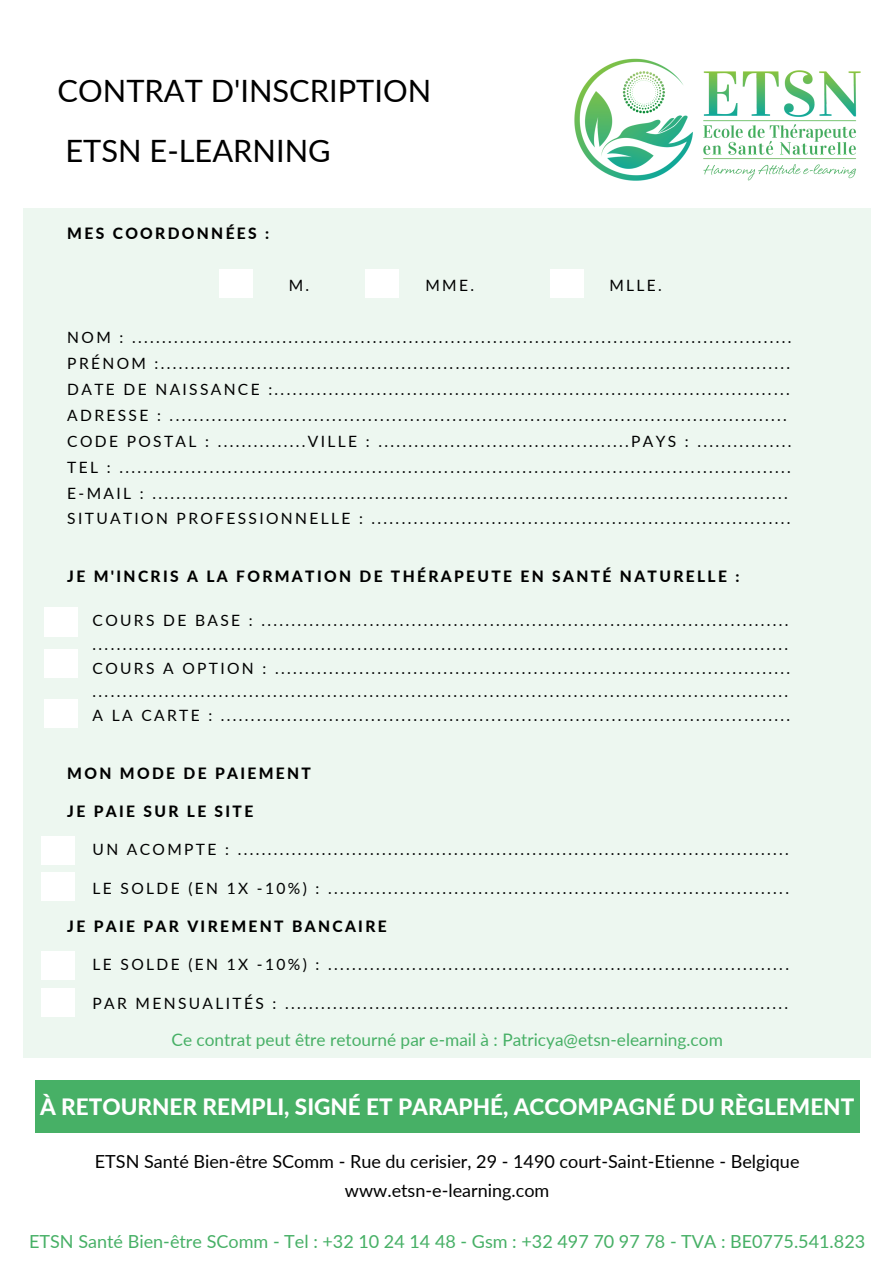
<style>
.page{position:relative;width:894px;height:1264px;background:#fff}
.page>*{position:absolute;margin:0;border:0;box-sizing:border-box;transform-origin:0 0}
.t1{font:30.75px/59.7px "Lato";color:#000}
.t2{font:800 22.5px "Lato";color:#fff}
.t3{font:18px "Lato";color:#000}
.t4{font:18px "Lato";color:#47b066}
.t5{font:17.25px "Lato";color:#47b066}
.t6{font:15.6px "Lato";letter-spacing:.15em;color:#000}
.t7{font:800 15.6px "Lato";letter-spacing:.15em;color:#000}
</style>
<div class="page">
<div style="left:24px;top:208px;width:846px;height:849px;background:#edf7f0"></div>
<div style="left:35px;top:1079px;width:824px;height:53px;background:#47b066"></div>
<img style="left:574px;top:58px;width:287px;height:123px">
<div style="left:219px;top:269px;width:33px;height:28px;background:#fff"></div>
<div style="left:364px;top:269px;width:34px;height:28px;background:#fff"></div>
<div style="left:549px;top:269px;width:34px;height:28px;background:#fff"></div>
<div style="left:44px;top:608px;width:34px;height:28px;background:#fff"></div>
<div style="left:44px;top:649px;width:34px;height:28px;background:#fff"></div>
<div style="left:44px;top:699px;width:34px;height:28px;background:#fff"></div>
<div style="left:41px;top:836px;width:34px;height:28px;background:#fff"></div>
<div style="left:41px;top:872px;width:34px;height:28px;background:#fff"></div>
<div style="left:41px;top:951px;width:34px;height:28px;background:#fff"></div>
<div style="left:41px;top:988px;width:34px;height:28px;background:#fff"></div>
<p class="t1" style="left:58px;top:60px;width:375px">CONTRAT D'INSCRIPTION<br>ETSN E-LEARNING</p>
<p class="t7" style="left:67px;top:224px;width:203px">MES COORDONNÉES :</p>
<p class="t6" style="left:289px;top:276px;width:22px">M.</p>
<p class="t6" style="left:425px;top:276px;width:50px">MME.</p>
<p class="t6" style="left:609px;top:276px;width:54px">MLLE.</p>
<p class="t6" style="left:67px;top:328px;width:725px">NOM : ..............................................................................................................</p>
<p class="t6" style="left:67px;top:353px;width:724px">PRÉNOM :.........................................................................................................</p>
<p class="t6" style="left:67px;top:379px;width:723px">DATE DE NAISSANCE :......................................................................................</p>
<p class="t6" style="left:67px;top:405px;width:721px">ADRESSE : .......................................................................................................</p>
<p class="t6" style="left:67px;top:431px;width:725px">CODE POSTAL : ...............VILLE : ..........................................PAYS : ................</p>
<p class="t6" style="left:67px;top:457px;width:725px">TEL : ................................................................................................................</p>
<p class="t6" style="left:67px;top:483px;width:721px">E-MAIL : ..........................................................................................................</p>
<p class="t6" style="left:67px;top:509px;width:724px">SITUATION PROFESSIONNELLE : ......................................................................</p>
<p class="t7" style="left:67px;top:567px;width:673px">JE M'INCRIS A LA FORMATION DE THÉRAPEUTE EN SANTÉ NATURELLE :</p>
<p class="t6" style="left:93px;top:611px;width:697px">COURS DE BASE : ........................................................................................</p>
<p class="t6" style="left:93px;top:634px;width:696px">....................................................................................................................</p>
<p class="t6" style="left:93px;top:658px;width:698px">COURS A OPTION : ......................................................................................</p>
<p class="t6" style="left:93px;top:682px;width:696px">....................................................................................................................</p>
<p class="t6" style="left:93px;top:705px;width:698px">A LA CARTE : ...............................................................................................</p>
<p class="t7" style="left:67px;top:763px;width:245px">MON MODE DE PAIEMENT</p>
<p class="t7" style="left:67px;top:801px;width:187px">JE PAIE SUR LE SITE</p>
<p class="t6" style="left:93px;top:839px;width:697px">UN ACOMPTE : ............................................................................................</p>
<p class="t6" style="left:93px;top:878px;width:697px">LE SOLDE (EN 1X -10%) : .............................................................................</p>
<p class="t7" style="left:67px;top:916px;width:321px">JE PAIE PAR VIREMENT BANCAIRE</p>
<p class="t6" style="left:93px;top:954px;width:697px">LE SOLDE (EN 1X -10%) : .............................................................................</p>
<p class="t6" style="left:93px;top:993px;width:696px">PAR MENSUALITÉS : ....................................................................................</p>
<p class="t5" style="left:171px;top:1029px;width:552px">Ce contrat peut être retourné par e-mail à : Patricya@etsn-elearning.com</p>
<p class="t2" style="left:40px;top:1092px;width:815px">À RETOURNER REMPLI, SIGNÉ ET PARAPHÉ, ACCOMPAGNÉ DU RÈGLEMENT</p>
<p class="t3" style="left:95px;top:1150px;width:706px">ETSN Santé Bien-être SComm - Rue du cerisier, 29 - 1490 court-Saint-Etienne - Belgique</p>
<p class="t3" style="left:345px;top:1178px;width:206px">www.etsn-e-learning.com</p>
<p class="t4" style="left:29px;top:1230px;width:837px">ETSN Santé Bien-être SComm - Tel : +32 10 24 14 48 - Gsm : +32 497 70 97 78 - TVA : BE0775.541.823</p>
</div>
